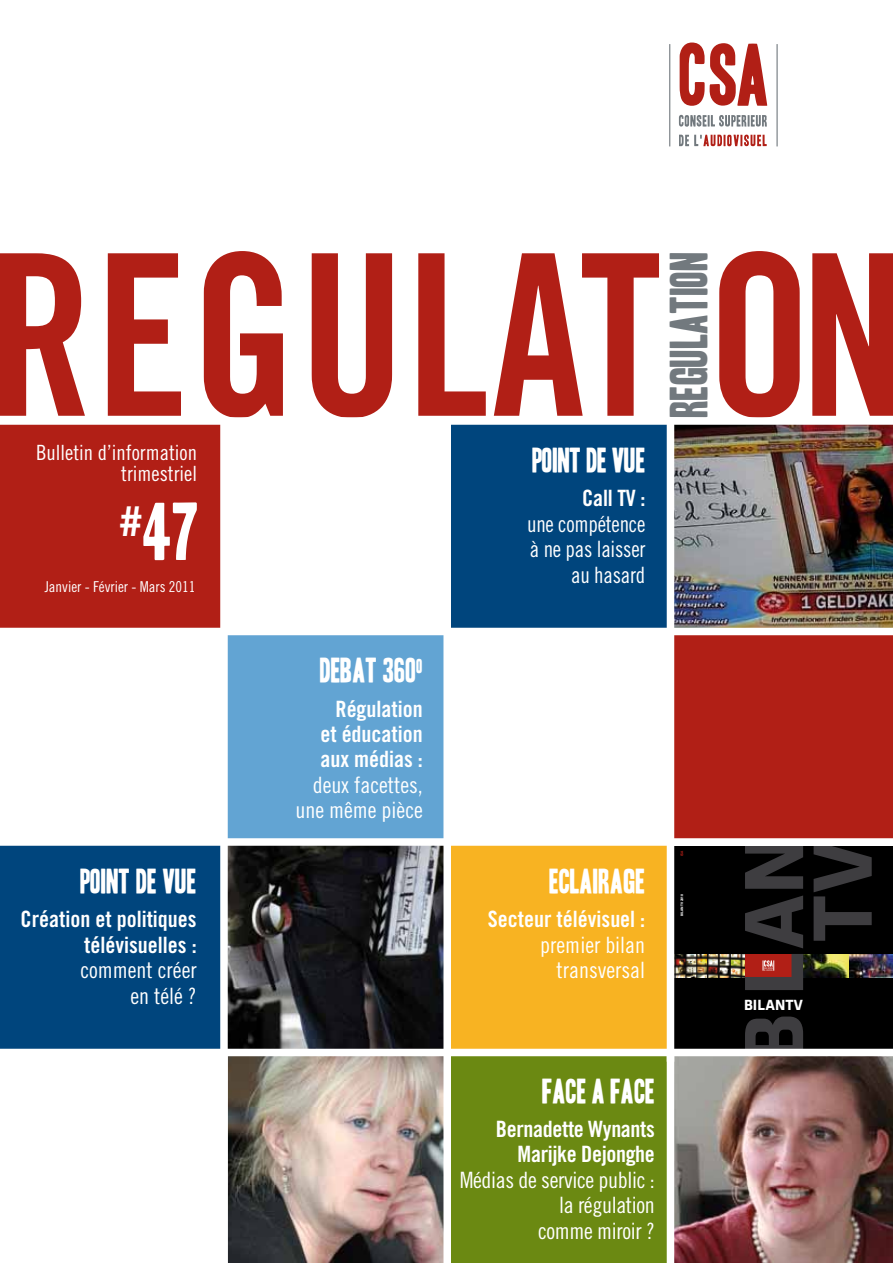
<style>
.page{position:relative;width:893px;height:1263px;background:#fff}
.page>*{position:absolute;margin:0;border:0;box-sizing:border-box;transform-origin:0 0}
.t1{font:70.5px "Headline One HPLHS";color:#fff}
.t2{font:45.6px "Headline One HPLHS";color:#72797e}
.t3{font:30px "Headline One HPLHS";color:#fff}
.t4{font:22.5px/25.5px "Trade Gothic LT Std Bd Cn 20";color:#fff;text-align:right}
.t5{font:22.5px/25.5px "Trade Gothic LT Std Cn 18";letter-spacing:-.01em;color:#fff;text-align:right}
.t6{font:22.5px/25.5px "Trade Gothic LT Std Cn 18";letter-spacing:-.01em;color:#fff;text-align:right;scale:.95 1}
.t7{font:21px/21px "Trade Gothic LT Std Cn 18";color:#fff;text-align:right}
.t8{font:700 15.3px "Klavika";color:#fff}
.t9{font:15px "Trade Gothic LT Std Cn 18";color:#fff}
.t10{font:700 3.6px "Klavika";color:#fff}
.t11{font:700 3.6px "Klavika";color:#b11f16}
</style>
<div class="page">
<div style="left:0;top:421px;width:223px;height:210px;background:#b11f16"></div>
<div style="left:446px;top:421px;width:224px;height:210px;background:#00457d"></div>
<img style="left:674px;top:425px;width:219px;height:203px">
<div style="left:223px;top:631px;width:223px;height:211px;background:#62a4d3"></div>
<div style="left:670px;top:631px;width:223px;height:211px;background:#b11f16"></div>
<div style="left:670px;top:845px;width:223px;height:204px;background:#000"></div>
<svg style="left:745px;top:846px;width:58px;height:43px"></svg>
<svg style="left:745px;top:895px;width:58px;height:53px"></svg>
<svg style="left:745px;top:1016px;width:58px;height:33px"></svg>
<svg style="left:814px;top:846px;width:58px;height:95px"></svg>
<img style="left:803px;top:954px;width:47px;height:23px">
<svg style="left:850px;top:954px;width:43px;height:23px"></svg>
<img style="left:674px;top:954px;width:71px;height:23px">
<svg style="left:745px;top:954px;width:58px;height:36px;background:#7b3431"></svg>
<div style="left:446px;top:842px;width:223px;height:210px;background:#f8b322"></div>
<div style="left:446px;top:1052px;width:224px;height:211px;background:#6b8912"></div>
<img style="left:228px;top:846px;width:215px;height:203px">
<div style="left:0;top:842px;width:223px;height:210px;background:#00457d"></div>
<img style="left:228px;top:1057px;width:215px;height:206px">
<img style="left:674px;top:1056px;width:219px;height:207px">
<div style="left:220px;top:421px;width:8px;height:842px;background:#fff"></div>
<div style="left:443px;top:421px;width:8px;height:632px;background:#fff"></div>
<div style="left:667px;top:421px;width:7px;height:641px;background:#fff"></div>
<div style="left:443px;top:1053px;width:8px;height:210px;background:#fff"></div>
<div style="left:667px;top:1053px;width:7px;height:210px;background:#fff"></div>
<div style="left:0;top:628px;width:893px;height:7px;background:#fff"></div>
<div style="left:0;top:838px;width:893px;height:8px;background:#fff"></div>
<div style="left:0;top:1049px;width:893px;height:7px;background:#fff"></div>
<hr style="left:776px;top:44px;width:2px;height:102px;background:#72797e">
<hr style="left:669px;top:44px;width:1px;height:102px;background:#72797e">
<svg style="left:680px;top:43px;width:87px;height:63px"></svg>
<svg style="left:679px;top:115px;width:88px;height:12px"></svg>
<svg style="left:679px;top:135px;width:88px;height:11px"></svg>
<svg style="left:0;top:251px;width:893px;height:166px"></svg>
<div style="left:0;top:417px;width:893px;height:8px;background:#fff"></div>
<p class="t7" style="left:36px;top:442px;width:162px">Bulletin d’information trimestriel</p>
<h1 class="t1" style="left:119px;top:497px;width:82px"><sup>#</sup>47</h1>
<p class="t9" style="left:45px;top:578px;width:152px">Janvier - Février - Mars 2011</p>
<h3 class="t3" style="left:80px;top:867px;width:118px">POINT DE VUE</h3>
<p class="t4" style="left:21px;top:906px;width:178px">Création et politiques télévisuelles :</p>
<p class="t5" style="left:80px;top:957px;width:118px">comment créer en télé ?</p>
<h3 class="t3" style="left:320px;top:656px;width:104px">DEBAT 360<sup>O</sup></h3>
<p class="t4" style="left:320px;top:695px;width:104px;text-align:justify;text-indent:15px">Régulation et éducation aux médias :</p>
<p class="t5" style="left:295px;top:772px;width:129px">deux facettes, une même pièce</p>
<h3 class="t3" style="left:532px;top:446px;width:114px">POINT DE VUE</h3>
<p class="t4" style="left:582px;top:485px;width:65px">Call TV :</p>
<p class="t6" style="left:527px;top:511px;width:126px">une compétence à ne pas laisser au hasard</p>
<h2 class="t2" style="left:667px;top:417px;width:167px;rotate:-90deg">REGULATION</h2>
<h3 class="t3" style="left:550px;top:867px;width:97px">ECLAIRAGE</h3>
<p class="t4" style="left:488px;top:906px;width:159px">Secteur télévisuel :</p>
<p class="t5" style="left:540px;top:931px;width:106px">premier bilan transversal</p>
<p class="t11" style="left:680px;top:856px;width:8px;rotate:-90deg">CSA</p>
<p class="t10" style="left:680px;top:916px;width:23px;rotate:-90deg">BILANTV 2010</p>
<h3 class="t3" style="left:542px;top:1077px;width:114px">FACE A FACE</h3>
<p class="t4" style="left:496px;top:1116px;width:161px">Bernadette Wynants<br>Marijke Dejonghe</p>
<p class="t5" style="left:460px;top:1167px;width:197px">Médias de service public : la régulation<br>comme miroir ?</p>
<p class="t8" style="left:744px;top:996px;width:60px">BILANTV</p>
</div>
